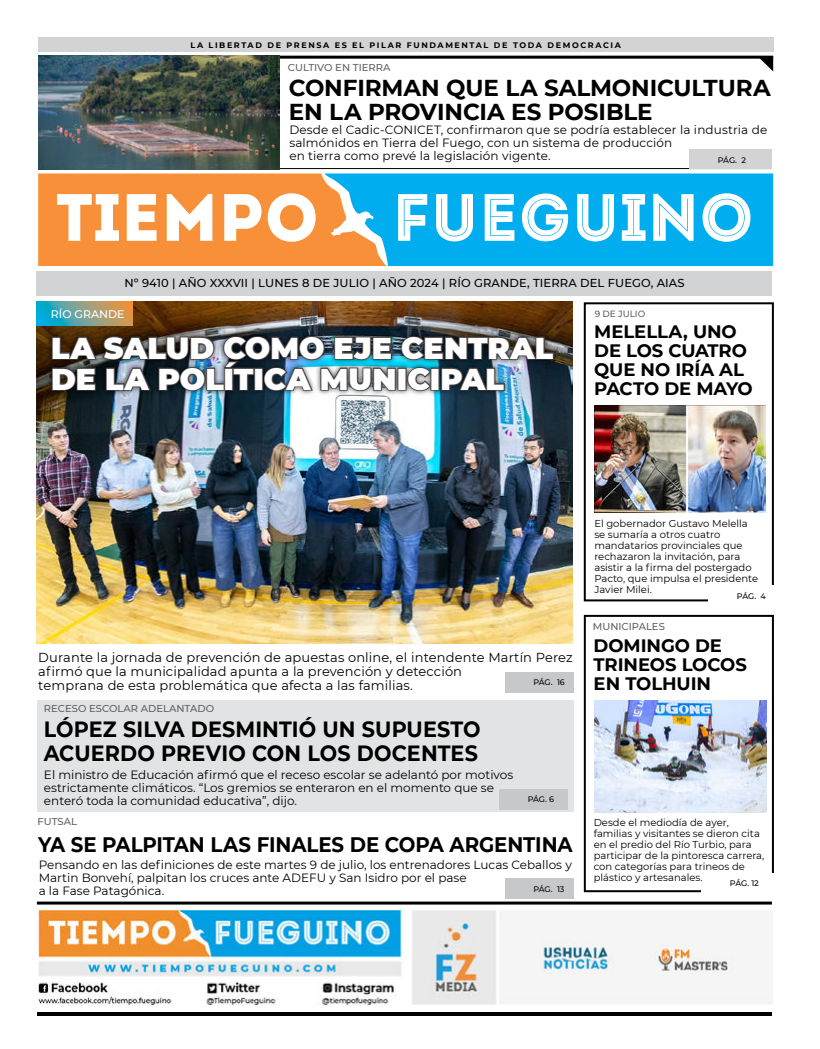
<style>
.page{position:relative;width:820px;height:1049px;background:#fff}
.page>*{position:absolute;margin:0;border:0;box-sizing:border-box;transform-origin:0 0}
.t1{font:900 30px/31px "Montserrat";letter-spacing:.005em;color:#fff}
.t2{font:700 23px/24px "Montserrat";letter-spacing:-.005em;color:#000}
.t3{font:700 22px/24px "Montserrat";letter-spacing:.005em;color:#000;scale:.94 1}
.t4{font:700 21px "Montserrat";letter-spacing:-.005em;color:#000;scale:.94 1}
.t5{font:700 18px/19px "Montserrat";letter-spacing:-.005em;color:#000}
.t6{font:13px/14px "Montserrat";letter-spacing:.01em;color:#000}
.t7{font:12px/13px "Montserrat";color:#000}
.t8{font:500 11.5px "Montserrat";letter-spacing:.01em;color:#000}
.t9{font:500 11px "Montserrat";color:#fff}
.t10{font:10px/11px "Montserrat";color:#000}
.t11{font:500 10px "Montserrat";color:#616161}
.t12{font:500 9px "Montserrat";letter-spacing:-.01em;color:#616161}
.t13{font:700 8px "Montserrat";letter-spacing:.2em;color:#000}
.t14{font:500 8px "Montserrat";letter-spacing:-.01em;color:#000}
</style>
<div class="page">
<img style="left:37px;top:909px;width:735px;height:96px">
<hr style="left:37px;top:901px;width:734px;height:3px;background:#000">
<hr style="left:37px;top:1012px;width:734px;height:4px;background:#000">
<img style="left:37px;top:301px;width:535px;height:342px">
<div style="left:583px;top:615px;width:190px;height:277px;border:2px solid #000"></div>
<div style="left:583px;top:302px;width:190px;height:299px;border:2px solid #000"></div>
<div style="left:37px;top:699px;width:536px;height:112px;background:#e2e3e4"></div>
<hr style="left:38px;top:56px;width:734px;height:3px;background:#000">
<svg style="left:757px;top:58px;width:15px;height:13px"></svg>
<div style="left:37px;top:271px;width:734px;height:25px;background:#d1d3d4"></div>
<div style="left:701px;top:873px;width:72px;height:19px;background:#fff"></div>
<div style="left:38px;top:38px;width:734px;height:14px;background:#d1d3d4"></div>
<svg style="left:38px;top:173px;width:286px;height:93px"></svg>
<svg style="left:324px;top:173px;width:448px;height:93px;fill:#00aeef"></svg>
<div style="left:708px;top:585px;width:65px;height:20px;background:#fff"></div>
<hr style="left:38px;top:168px;width:733px;height:1px;background:#000">
<div style="left:689px;top:150px;width:82px;height:19px;background:#d1d3d4"></div>
<div style="left:46px;top:330px;width:513px;height:65px;background:#000;opacity:.75"></div>
<img style="left:51px;top:335px;width:504px;height:57px">
<div style="left:505px;top:878px;width:68px;height:21px;background:#c7c8ca"></div>
<div style="left:505px;top:672px;width:68px;height:20px;background:#c7c8ca"></div>
<div style="left:499px;top:789px;width:68px;height:20px;background:#c7c8ca"></div>
<img style="left:38px;top:56px;width:241px;height:113px">
<img style="left:594px;top:700px;width:172px;height:112px">
<img style="left:594px;top:405px;width:171px;height:107px">
<svg style="left:37px;top:302px;width:95px;height:24px;background:#77a190"></svg>
<p class="t13" style="left:190px;top:41px;width:431px">LA LIBERTAD DE PRENSA ES EL PILAR FUNDAMENTAL DE TODA DEMOCRACIA</p>
<p class="t11" style="left:288px;top:62px;width:104px">CULTIVO EN TIERRA</p>
<h2 class="t2" style="left:288px;top:76px;width:483px">CONFIRMAN QUE LA SALMONICULTURA<br>EN LA PROVINCIA ES POSIBLE</h2>
<p class="t7" style="left:289px;top:123px;width:479px">Desde el Cadic-CONICET, confirmaron que se podría establecer la industria de salmónidos en Tierra del Fuego, con un sistema de producción<br>en tierra como prevé la legislación vigente.</p>
<p class="t14" style="left:717px;top:156px;width:30px">PÁG. 2</p>
<p class="t8" style="left:124px;top:277px;width:561px">Nº 9410 | AÑO XXXVII | LUNES 8 DE JULIO | AÑO 2024 | RÍO GRANDE, TIERRA DEL FUEGO, AIAS</p>
<p class="t9" style="left:51px;top:308px;width:75px">RÍO GRANDE</p>
<h1 class="t1" style="left:51px;top:333px;width:503px">LA SALUD COMO EJE CENTRAL<br>DE LA POLÍTICA MUNICIPAL</h1>
<p class="t12" style="left:594px;top:309px;width:52px">9 DE JULIO</p>
<h3 class="t5" style="left:594px;top:322px;width:160px">MELELLA, UNO<br>DE LOS CUATRO<br>QUE NO IRÍA AL<br>PACTO DE MAYO</h3>
<p class="t6" style="left:38px;top:650px;width:536px">Durante la jornada de prevención de apuestas online, el intendente Martín Perez afirmó que la municipalidad apunta a la prevención y detección<br>temprana de esta problemática que afecta a las familias.</p>
<p class="t14" style="left:533px;top:678px;width:33px">PÁG. 16</p>
<p class="t11" style="left:44px;top:703px;width:171px">RECESO ESCOLAR ADELANTADO</p>
<h3 class="t3" style="left:44px;top:717px;width:466px">LÓPEZ SILVA DESMINTIÓ UN SUPUESTO<br>ACUERDO PREVIO CON LOS DOCENTES</h3>
<p class="t7" style="left:44px;top:768px;width:470px">El ministro de Educación afirmó que el receso escolar se adelantó por motivos estrictamente climáticos. “Los gremios se enteraron en el momento que se enteró toda la comunidad educativa”, dijo.</p>
<h3 class="t4" style="left:38px;top:833px;width:570px">YA SE PALPITAN LAS FINALES DE COPA ARGENTINA</h3>
<p class="t14" style="left:527px;top:795px;width:28px">PÁG. 6</p>
<p class="t11" style="left:38px;top:816px;width:41px">FUTSAL</p>
<p class="t7" style="left:39px;top:857px;width:534px">Pensando en las definiciones de este martes 9 de julio, los entrenadores Lucas Ceballos y<br>Martin Bonvehí, palpitan los cruces ante ADEFU y San Isidro por el pase<br>a la Fase Patagónica.</p>
<p class="t14" style="left:533px;top:884px;width:33px">PÁG. 13</p>
<p class="t10" style="left:594px;top:518px;width:165px">El gobernador Gustavo Melella se sumaría a otros cuatro mandatarios provinciales que rechazaron la invitación, para asistir a la firma del postergado<br>Pacto, que impulsa el presidente<br>Javier Milei.</p>
<p class="t14" style="left:736px;top:591px;width:30px">PÁG. 4</p>
<p class="t11" style="left:592px;top:621px;width:73px">MUNICIPALES</p>
<h3 class="t5" style="left:593px;top:636px;width:155px">DOMINGO DE<br>TRINEOS LOCOS<br>EN TOLHUIN</h3>
<p class="t10" style="left:593px;top:817px;width:172px">Desde el mediodía de ayer, familias y visitantes se dieron cita en el predio del Río Turbio, para participar de la pintoresca carrera, con categorías para trineos de plástico y artesanales.</p>
<p class="t14" style="left:729px;top:879px;width:30px">PÁG. 12</p>
</div>
